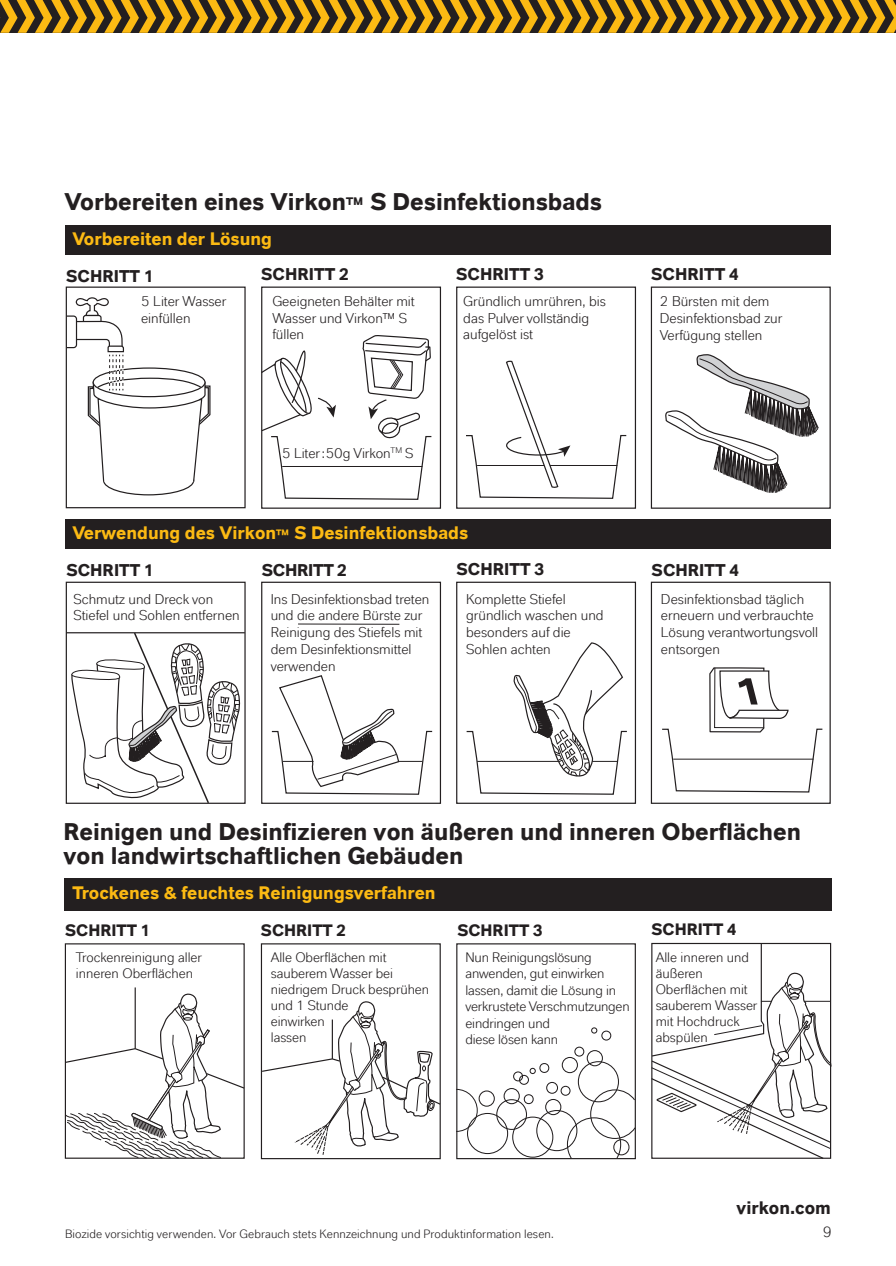
<style>
.page{position:relative;width:896px;height:1266px;background:#fff}
.page>*{position:absolute;margin:0;border:0;box-sizing:border-box;transform-origin:0 0}
.t1{font:700 24px/24px "Lanxess";color:#231f20}
.t2{font:700 18px "Lanxess";color:#fcba13}
.t3{font:18px "Lanxess Bd";color:#231f20}
.t4{font:700 16.95px "Lanxess";color:#231f20}
.t5{font:700 16.95px "Lanxess";letter-spacing:-.02em;color:#231f20}
.t6{font:700 16.5px "Lanxess";color:#231f20}
.t7{font:15px "Lanxess";color:#231f20}
.t8{font:14.1px/17px "Lanxess";color:#231f20}
.t9{font:13.65px/16px "Lanxess";letter-spacing:-.005em;color:#231f20}
.t10{font:12px "Lanxess";letter-spacing:.005em;color:#231f20}
.s1{font-size:18px}
.s2{font-size:13.5px}
</style>
<div class="page">
<div style="left:261px;top:286px;width:180px;height:222px;border:1px solid #231f20"></div>
<div style="left:456px;top:286px;width:180px;height:222px;border:1px solid #231f20"></div>
<div style="left:650px;top:286px;width:180px;height:222px;border:1px solid #231f20"></div>
<div style="left:261px;top:581px;width:180px;height:222px;border:1px solid #231f20"></div>
<div style="left:650px;top:581px;width:180px;height:222px;border:1px solid #231f20"></div>
<div style="left:65px;top:225px;width:766px;height:30px;background:#231f20"></div>
<div style="left:65px;top:519px;width:766px;height:30px;background:#231f20"></div>
<div style="left:456px;top:581px;width:180px;height:222px;border:1px solid #231f20"></div>
<svg style="left:261px;top:335px;width:171px;height:165px"></svg>
<svg style="left:466px;top:360px;width:161px;height:139px"></svg>
<hr style="left:298px;top:623px;width:101px;height:1px;background:#231f20">
<svg style="left:662px;top:667px;width:161px;height:126px"></svg>
<svg style="left:665px;top:354px;width:154px;height:139px"></svg>
<svg style="left:271px;top:675px;width:162px;height:120px"></svg>
<svg style="left:466px;top:642px;width:161px;height:153px"></svg>
<svg style="left:65px;top:297px;width:181px;height:507px"></svg>
<div style="left:456px;top:943px;width:179px;height:216px;border:1px solid #231f20"></div>
<div style="left:65px;top:877px;width:766px;height:33px;background:#231f20"></div>
<svg style="left:64px;top:991px;width:181px;height:167px"></svg>
<hr style="left:135px;top:987px;width:1px;height:61px;background:#231f20">
<svg style="left:261px;top:877px;width:180px;height:278px"></svg>
<div style="left:467px;top:1112px;width:41px;height:41px;border:1px solid #231f20;border-radius:50%"></div>
<svg style="left:456px;top:1088px;width:22px;height:44px"></svg>
<div style="left:496px;top:1099px;width:31px;height:30px;border:1px solid #231f20;border-radius:50%"></div>
<div style="left:512px;top:1116px;width:41px;height:41px;border:1px solid #231f20;border-radius:50%"></div>
<svg style="left:566px;top:1088px;width:70px;height:71px"></svg>
<div style="left:478px;top:1090px;width:16px;height:16px;border:1px solid #231f20;border-radius:50%"></div>
<div style="left:503px;top:1087px;width:16px;height:17px;border:1px solid #231f20;border-radius:50%"></div>
<div style="left:519px;top:1074px;width:10px;height:10px;border:1px solid #231f20;border-radius:50%"></div>
<svg style="left:522px;top:1094px;width:12px;height:10px"></svg>
<div style="left:536px;top:1109px;width:41px;height:42px;border:1px solid #231f20;border-radius:50%"></div>
<div style="left:545px;top:1098px;width:16px;height:17px;border:1px solid #231f20;border-radius:50%"></div>
<div style="left:561px;top:1056px;width:17px;height:17px;border:1px solid #231f20;border-radius:50%"></div>
<div style="left:613px;top:1139px;width:16px;height:16px;border:1px solid #231f20;border-radius:50%"></div>
<div style="left:560px;top:1085px;width:10px;height:10px;border:1px solid #231f20;border-radius:50%"></div>
<div style="left:574px;top:1046px;width:10px;height:10px;border:1px solid #231f20;border-radius:50%"></div>
<div style="left:577px;top:1061px;width:42px;height:41px;border:1px solid #231f20;border-radius:50%"></div>
<div style="left:586px;top:1050px;width:17px;height:16px;border:1px solid #231f20;border-radius:50%"></div>
<div style="left:601px;top:1030px;width:10px;height:10px;border:1px solid #231f20;border-radius:50%"></div>
<div style="left:546px;top:1081px;width:12px;height:12px;border:1px solid #231f20;border-radius:50%"></div>
<div style="left:513px;top:1071px;width:10px;height:10px;border:1px solid #231f20;border-radius:50%"></div>
<svg style="left:529px;top:1063px;width:21px;height:10px"></svg>
<svg style="left:591px;top:1027px;width:6px;height:6px"></svg>
<svg style="left:651px;top:942px;width:180px;height:217px"></svg>
<svg style="left:0;top:0;width:896px;height:33px;background:#8e6b19"></svg>
<h1 class="t1" style="left:65px;top:188px;width:539px">Vorbereiten eines Virkon<span class="s1">™</span> S Desinfektionsbads</h1>
<p class="t2" style="left:72px;top:226px;width:201px">Vorbereiten der Lösung</p>
<p class="t4" style="left:651px;top:262px;width:89px">SCHRITT 4</p>
<p class="t4" style="left:66px;top:263px;width:89px">SCHRITT 1</p>
<p class="t4" style="left:261px;top:262px;width:89px">SCHRITT 2</p>
<p class="t4" style="left:456px;top:262px;width:89px">SCHRITT 3</p>
<p class="t8" style="left:272px;top:292px;width:144px;line-height:16.5px">Geeigneten Behälter mit<br>Wasser und Virkon™ S füllen</p>
<p class="t8" style="left:463px;top:292px;width:144px;line-height:16.5px">Gründlich umrühren, bis das Pulver vollständig aufgelöst ist</p>
<p class="t8" style="left:141px;top:292px;width:87px;line-height:16.5px">5 Liter Wasser einfüllen</p>
<p class="t8" style="left:659px;top:292px;width:124px">2 Bürsten mit dem<br>Desinfektionsbad zur<br>Verfügung stellen</p>
<p class="t8" style="left:282px;top:444px;width:133px">5 Liter :50g Virkon<sup>TM</sup> S</p>
<p class="t2" style="left:72px;top:520px;width:397px">Verwendung des Virkon<span class="s2">™</span> S Desinfektionsbads</p>
<p class="t4" style="left:66px;top:558px;width:89px">SCHRITT 1</p>
<p class="t5" style="left:262px;top:558px;width:87px">SCHRITT 2</p>
<p class="t4" style="left:456px;top:557px;width:89px">SCHRITT 3</p>
<p class="t4" style="left:651px;top:558px;width:89px">SCHRITT 4</p>
<p class="t8" style="left:73px;top:589px;width:168px">Schmutz und Dreck von<br>Stiefel und Sohlen entfernen</p>
<p class="t8" style="left:271px;top:589px;width:160px">Ins Desinfektionsbad treten und die andere Bürste zur<br>Reinigung des Stiefels mit dem Desinfektionsmittel verwenden</p>
<p class="t8" style="left:466px;top:589px;width:139px">Komplette Stiefel gründlich waschen und besonders auf die<br>Sohlen achten</p>
<p class="t8" style="left:661px;top:589px;width:159px">Desinfektionsbad täglich erneuern und verbrauchte<br>Lösung verantwortungsvoll entsorgen</p>
<h1 class="t1" style="left:63px;top:817px;width:739px">Reinigen und Desinfizieren von äußeren und inneren Oberflächen von landwirtschaftlichen Gebäuden</h1>
<p class="t2" style="left:72px;top:880px;width:365px">Trockenes &amp; feuchtes Reinigungsverfahren</p>
<p class="t6" style="left:65px;top:918px;width:87px">SCHRITT 1</p>
<p class="t6" style="left:261px;top:918px;width:87px">SCHRITT 2</p>
<p class="t6" style="left:457px;top:918px;width:87px">SCHRITT 3</p>
<p class="t6" style="left:651px;top:917px;width:87px">SCHRITT 4</p>
<p class="t9" style="left:76px;top:948px;width:128px">Trockenreinigung aller inneren Oberflächen</p>
<p class="t9" style="left:271px;top:948px;width:160px">Alle Oberflächen mit sauberem Wasser bei niedrigem Druck besprühen und 1 Stunde<br>einwirken<br>lassen</p>
<p class="t9" style="left:655px;top:948px;width:103px">Alle inneren und äußeren<br>Oberflächen mit sauberem Wasser mit Hochdruck abspülen</p>
<p class="t9" style="left:465px;top:948px;width:166px;line-height:16.5px">Nun Reinigungslösung anwenden, gut einwirken lassen, damit die Lösung in verkrustete Verschmutzungen eindringen und<br>diese lösen kann</p>
<p class="t10" style="left:65px;top:1226px;width:490px">Biozide vorsichtig verwenden. Vor Gebrauch stets Kennzeichnung und Produktinformation lesen.</p>
<p class="t9" style="left:268px;top:1228px;width:75px">desinfizieren,</p>
<p class="t3" style="left:736px;top:1194px;width:96px">virkon.com</p>
<p class="t7" style="left:822px;top:1222px;width:11px">9</p>
</div>
